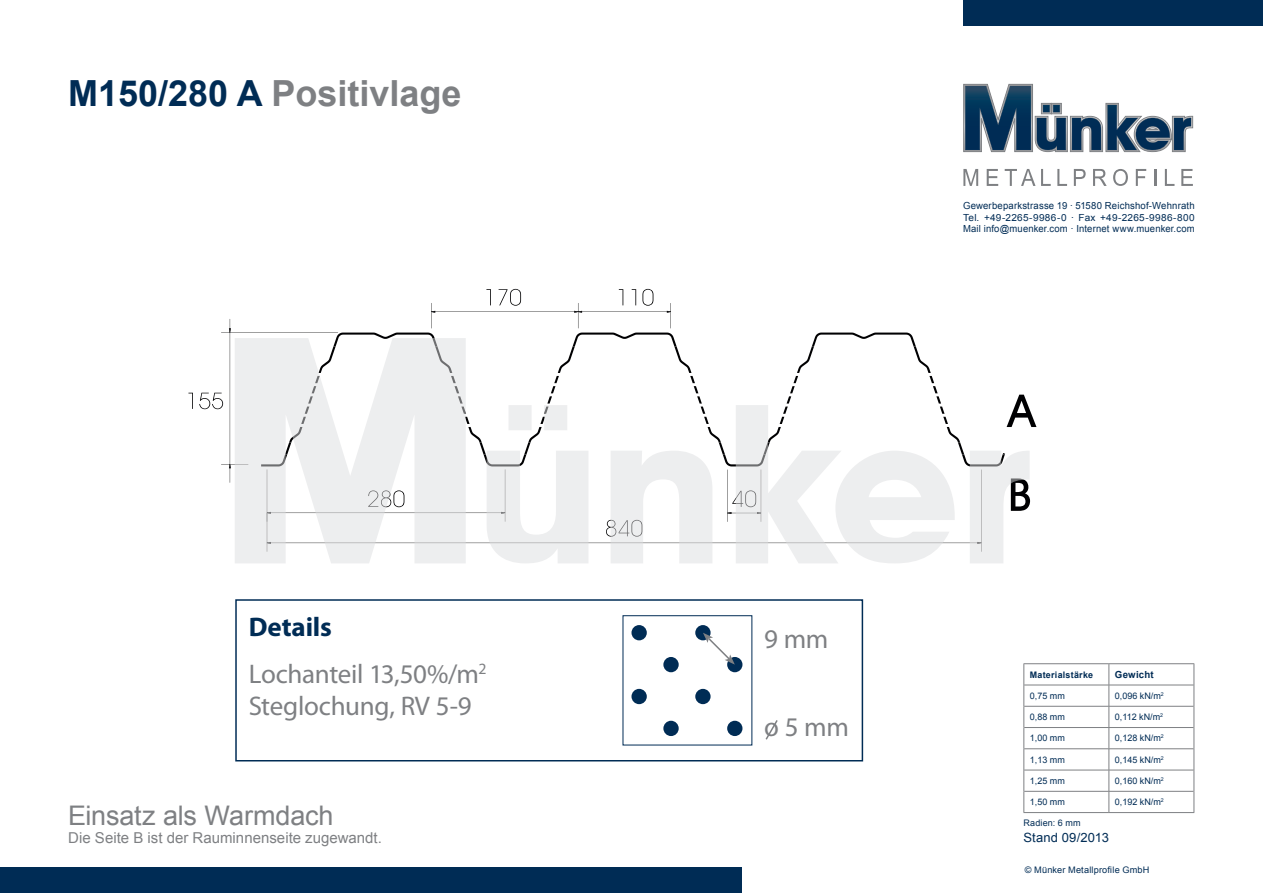
<style>
.page{position:relative;width:1263px;height:893px;background:#fff}
.page>*{position:absolute;margin:0;border:0;box-sizing:border-box;transform-origin:0 0}
.t1{font:700 36px "Arial";color:#7e8083}
.t2{font:27px/47.4px "Myriad Pro";letter-spacing:-.015em;color:#7e8083}
.t3{font:27px "Arial";letter-spacing:-.01em;color:#7e8083}
.t4{font:15px "Arial";color:#7e8083}
.t5{font:12.75px "Arial";letter-spacing:.01em;color:#002c55}
.t6{font:9.75px/11.7px "Arial";letter-spacing:.02em;color:#002c55;text-align:justify}
.t7{font:700 9.75px "Arial";letter-spacing:.025em;color:#002c55}
.t8{font:9px "Arial";color:#002c55}
.t9{font:9px "Arial";letter-spacing:.02em;color:#002c55}
.t10{font:700 9px "Arial";letter-spacing:.03em;color:#002c55}
.s1{color:#002c55}
.s2{font-weight:700;color:#002c55}
</style>
<div class="page">
<div style="left:963px;top:0;width:300px;height:26px;background:#002c55"></div>
<div style="left:0;top:867px;width:742px;height:26px;background:#002c55"></div>
<hr style="left:1023px;top:663px;width:86px;height:1px;background:#7e8083">
<hr style="left:1109px;top:663px;width:85px;height:1px;background:#7e8083">
<hr style="left:1024px;top:685px;width:85px;height:1px;background:#7e8083">
<hr style="left:1109px;top:685px;width:84px;height:1px;background:#7e8083">
<hr style="left:1024px;top:706px;width:85px;height:1px;background:#7e8083">
<hr style="left:1109px;top:706px;width:84px;height:1px;background:#7e8083">
<hr style="left:1024px;top:727px;width:85px;height:1px;background:#7e8083">
<hr style="left:1109px;top:727px;width:84px;height:1px;background:#7e8083">
<svg style="left:1023px;top:664px;width:1px;height:148px"></svg>
<hr style="left:1023px;top:812px;width:86px;height:1px;background:#7e8083">
<svg style="left:1109px;top:664px;width:1px;height:148px"></svg>
<svg style="left:1193px;top:664px;width:1px;height:148px"></svg>
<hr style="left:1109px;top:812px;width:85px;height:1px;background:#7e8083">
<hr style="left:1024px;top:748px;width:85px;height:1px;background:#7e8083">
<hr style="left:1109px;top:748px;width:84px;height:1px;background:#7e8083">
<hr style="left:1024px;top:770px;width:85px;height:1px;background:#7e8083">
<hr style="left:1109px;top:770px;width:84px;height:1px;background:#7e8083">
<hr style="left:1024px;top:791px;width:85px;height:1px;background:#7e8083">
<hr style="left:1109px;top:791px;width:84px;height:1px;background:#7e8083">
<svg style="left:221px;top:319px;width:40px;height:145px"></svg>
<svg style="left:229px;top:464px;width:2px;height:19px"></svg>
<svg style="left:188px;top:393px;width:5px;height:16px"></svg>
<svg style="left:199px;top:393px;width:24px;height:16px"></svg>
<div style="left:235px;top:599px;width:628px;height:162px;border:2px solid #002c55"></div>
<div style="left:631px;top:625px;width:16px;height:15px;background:#002c55;border-radius:50%"></div>
<div style="left:695px;top:625px;width:16px;height:15px;background:#002c55;border-radius:50%"></div>
<div style="left:663px;top:657px;width:16px;height:15px;background:#002c55;border-radius:50%"></div>
<div style="left:727px;top:657px;width:15px;height:15px;background:#002c55;border-radius:50%"></div>
<div style="left:631px;top:689px;width:16px;height:15px;background:#002c55;border-radius:50%"></div>
<div style="left:695px;top:689px;width:16px;height:15px;background:#002c55;border-radius:50%"></div>
<div style="left:663px;top:721px;width:16px;height:15px;background:#002c55;border-radius:50%"></div>
<div style="left:727px;top:721px;width:15px;height:15px;background:#002c55;border-radius:50%"></div>
<svg style="left:765px;top:720px;width:13px;height:20px"></svg>
<svg style="left:703px;top:633px;width:32px;height:32px"></svg>
<svg style="left:963px;top:169px;width:15px;height:17px"></svg>
<svg style="left:987px;top:169px;width:11px;height:17px"></svg>
<svg style="left:1005px;top:169px;width:30px;height:17px"></svg>
<svg style="left:1041px;top:169px;width:10px;height:17px"></svg>
<svg style="left:1057px;top:169px;width:10px;height:17px"></svg>
<svg style="left:1074px;top:169px;width:12px;height:17px"></svg>
<svg style="left:1093px;top:169px;width:14px;height:17px"></svg>
<svg style="left:1113px;top:169px;width:15px;height:17px"></svg>
<svg style="left:1136px;top:169px;width:10px;height:17px"></svg>
<svg style="left:1154px;top:169px;width:2px;height:17px"></svg>
<svg style="left:1165px;top:169px;width:9px;height:17px"></svg>
<svg style="left:1181px;top:169px;width:12px;height:17px"></svg>
<svg style="left:963px;top:84px;width:230px;height:68px"></svg>
<svg style="left:261px;top:289px;width:775px;height:274px"></svg>
<svg style="left:235px;top:338px;width:231px;height:225px;fill:#edeeef"></svg>
<h1 class="t1" style="left:68px;top:69px;width:395px"><span class="s1">M150/280 A</span> Positivlage</h1>
<h2 class="t2" style="left:249px;top:602px;width:239px"><span class="s2">Details<br></span>Lochanteil 13,50%/m<sup>2</sup></h2>
<h2 class="t2" style="left:249px;top:682px;width:224px">Steglochung, RV 5-9</h2>
<h2 class="t3" style="left:68px;top:798px;width:267px">Einsatz als Warmdach</h2>
<h3 class="t4" style="left:68px;top:828px;width:315px">Die Seite B ist der Rauminnenseite zugewandt.</h3>
<p class="t6" style="left:963px;top:200px;width:233px">Gewerbeparkstrasse 19 . 51580 Reichshof-Wehnrath Tel. +49-2265-9986-0 . Fax +49-2265-9986-800<br>Mail info@muenker.com . Internet www.muenker.com</p>
<h2 class="t2" style="left:764px;top:615px;width:66px">9 mm</h2>
<h2 class="t2" style="left:764px;top:703px;width:86px">o 5 mm</h2>
<p class="t10" style="left:1030px;top:668px;width:65px">Materialstärke</p>
<p class="t7" style="left:1115px;top:668px;width:40px">Gewicht</p>
<p class="t8" style="left:1030px;top:690px;width:37px">0,75 mm</p>
<p class="t8" style="left:1115px;top:690px;width:50px">0,096 kN/m<sup>2</sup></p>
<p class="t8" style="left:1030px;top:711px;width:37px">0,88 mm</p>
<p class="t8" style="left:1115px;top:711px;width:50px">0,112 kN/m<sup>2</sup></p>
<p class="t8" style="left:1030px;top:732px;width:37px">1,00 mm</p>
<p class="t8" style="left:1115px;top:732px;width:50px">0,128 kN/m<sup>2</sup></p>
<p class="t8" style="left:1030px;top:754px;width:37px">1,13 mm</p>
<p class="t8" style="left:1115px;top:754px;width:50px">0,145 kN/m<sup>2</sup></p>
<p class="t8" style="left:1030px;top:775px;width:37px">1,25 mm</p>
<p class="t8" style="left:1115px;top:775px;width:50px">0,160 kN/m<sup>2</sup></p>
<p class="t8" style="left:1030px;top:796px;width:37px">1,50 mm</p>
<p class="t8" style="left:1115px;top:796px;width:50px">0,192 kN/m<sup>2</sup></p>
<p class="t9" style="left:1023px;top:817px;width:59px">Radien: 6 mm</p>
<h3 class="t5" style="left:1023px;top:830px;width:87px">Stand 09/2013</h3>
<p class="t9" style="left:1025px;top:864px;width:126px">© Münker Metallprofile GmbH</p>
</div>
